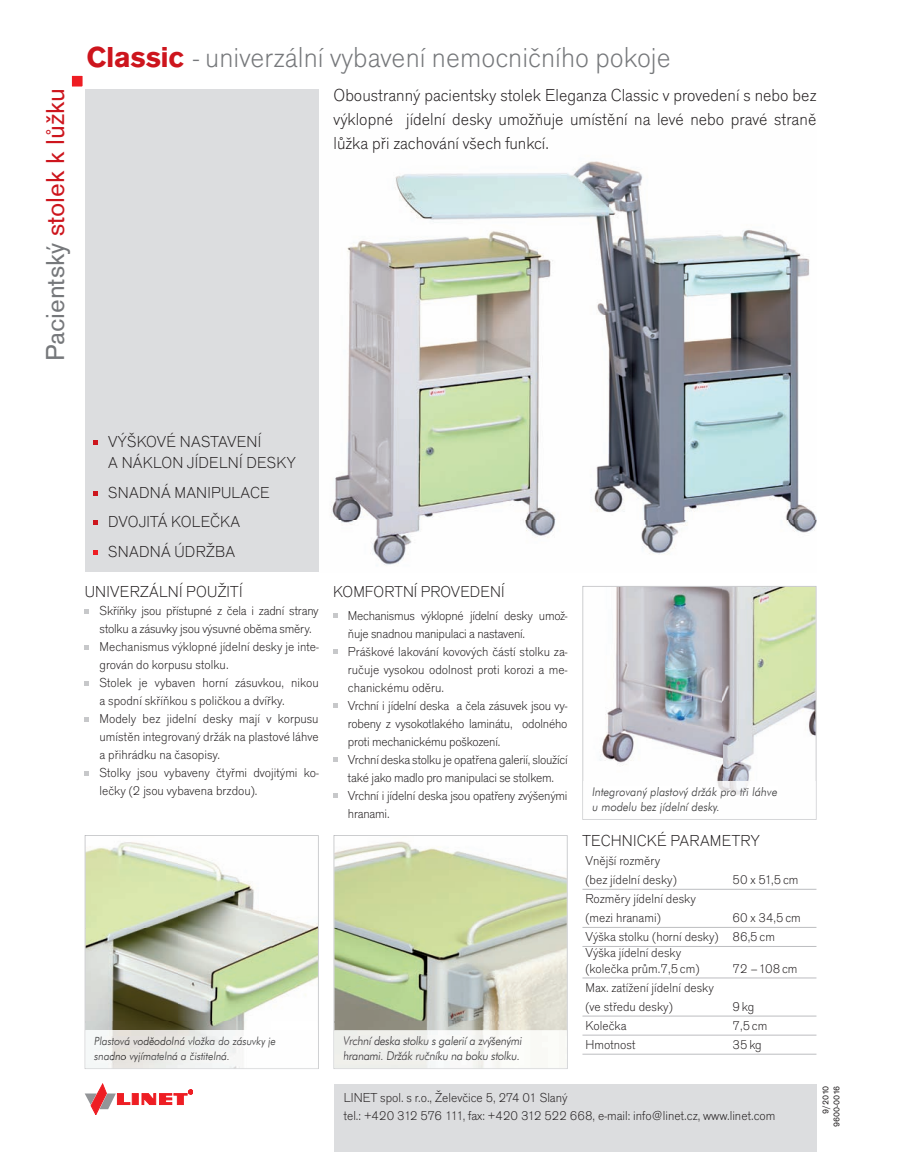
<style>
.page{position:relative;width:899px;height:1152px;background:#fff}
.page>*{position:absolute;margin:0;border:0;box-sizing:border-box;transform-origin:0 0}
.t1{font:300 30px "Accius TOT";color:#76787b}
.t2{font:27px "Accius TOT";color:#cd151d}
.t3{font:300 18px/24px "Accius TOT";color:#231f20;text-align:justify}
.t4{font:300 16.5px/29.4px "Accius TOT";letter-spacing:.015em;color:#231f20}
.t5{font:300 16.35px "Accius TOT";letter-spacing:.005em;color:#231f20}
.t6{font:300 13.5px/18px "Accius TOT";color:#231f20}
.t7{font:italic 12px/15px "Futura AT Light";letter-spacing:-.025em;color:#3b393b;scale:.95 1}
.t8{font:italic 12px/15px "Futura AT Light";color:#3f3f40;scale:.95 1}
.t9{font:italic 11.25px/15px "Futura AT Light";letter-spacing:-.01em;color:#2d2b2a;scale:.95 1}
.t10{font:9px/10.8px "Accius TOT";color:#231f20;text-align:right}
.s1{color:#76787b}
.s2{font-weight:700;color:#cd151d}
.s3{color:#3e3e3f}
.s4{color:#3d3d3f}
.s5{color:#2f2d2c}
.s6{color:#302f2f}
.s7{color:#353334}
.s8{color:#383637}
.s9{color:#3a393a}
.s10{color:#3d3d3e}
.s11{color:#3f3f40}
.s12{color:#2f2d2b}
.s13{color:#302e2f}
.s14{color:#323132}
.s15{color:#363435}
.s16{color:#3b3a3c}
.s17{color:#3c3c3d}
.s18{color:#3d3c3d}
.s19{color:#3d3c3e}
.s20{color:#3b393a}
.s21{color:#3f3e3f}
.s22{color:#3e3d3f}
.s23{color:#3e3e40}
.s24{color:#3e3d3e}
.s25{color:#383738}
</style>
<div class="page">
<img style="left:331px;top:161px;width:485px;height:405px">
<svg style="left:85px;top:1084px;width:108px;height:30px"></svg>
<div style="left:71px;top:75px;width:13px;height:13px;background:#ee1d23"></div>
<div style="left:70px;top:74px;width:15px;height:15px;border:2px solid #fff"></div>
<div style="left:85px;top:89px;width:234px;height:482px;background:#dcdddf"></div>
<svg style="left:333px;top:835px;width:234px;height:234px;background:#cbd3b2"></svg>
<svg style="left:85px;top:835px;width:234px;height:234px"></svg>
<svg style="left:93px;top:441px;width:4px;height:4px"></svg>
<svg style="left:93px;top:491px;width:4px;height:4px"></svg>
<svg style="left:93px;top:521px;width:4px;height:4px"></svg>
<svg style="left:93px;top:550px;width:4px;height:4px"></svg>
<svg style="left:85px;top:609px;width:4px;height:4px"></svg>
<svg style="left:85px;top:645px;width:4px;height:4px"></svg>
<svg style="left:85px;top:681px;width:4px;height:4px"></svg>
<svg style="left:85px;top:717px;width:4px;height:4px"></svg>
<svg style="left:85px;top:771px;width:4px;height:4px"></svg>
<svg style="left:333px;top:613px;width:4px;height:4px"></svg>
<svg style="left:333px;top:649px;width:4px;height:4px"></svg>
<svg style="left:333px;top:703px;width:4px;height:4px"></svg>
<svg style="left:333px;top:757px;width:4px;height:4px"></svg>
<svg style="left:333px;top:793px;width:4px;height:4px"></svg>
<hr style="left:582px;top:889px;width:234px;height:1px;background:#bcbdc0">
<hr style="left:582px;top:927px;width:234px;height:1px;background:#bcbdc0">
<hr style="left:582px;top:946px;width:234px;height:1px;background:#bcbdc0">
<hr style="left:582px;top:977px;width:234px;height:1px;background:#bcbdc0">
<hr style="left:582px;top:1015px;width:234px;height:1px;background:#bcbdc0">
<hr style="left:582px;top:1034px;width:234px;height:1px;background:#bcbdc0">
<hr style="left:582px;top:1053px;width:234px;height:1px;background:#bcbdc0">
<div style="left:333px;top:1084px;width:483px;height:68px;background:#dcdddf"></div>
<svg style="left:334px;top:1030px;width:232px;height:38px"></svg>
<img style="left:344px;top:1035px;width:178px;height:12px">
<img style="left:344px;top:1050px;width:175px;height:10px">
<svg style="left:85px;top:1030px;width:233px;height:38px"></svg>
<img style="left:95px;top:1036px;width:180px;height:11px">
<img style="left:94px;top:1051px;width:135px;height:11px">
<svg style="left:582px;top:586px;width:234px;height:234px"></svg>
<div style="left:583px;top:781px;width:232px;height:38px;background:#fefefe"></div>
<img style="left:718px;top:786px;width:29px;height:9px">
<h2 class="t2" style="left:46px;top:361px;width:275px;rotate:-90deg"><span class="s1">Pacientský</span> stolek k lůžku</h2>
<h1 class="t1" style="left:87px;top:46px;width:585px"><span class="s2">Classic</span> - univerzální vybavení nemocničního pokoje</h1>
<h3 class="t3" style="left:333px;top:85px;width:484px">Oboustranný pacientsky stolek Eleganza Classic v provedení s nebo bez výklopné jídelní desky umožňuje umístění na levé nebo pravé straně lůžka při zachování všech funkcí.</h3>
<p class="t4" style="left:108px;top:433px;width:189px;line-height:21px">VÝŠKOVÉ NASTAVENÍ<br>A NÁKLON JÍDELNÍ DESKY</p>
<p class="t4" style="left:108px;top:479px;width:163px">SNADNÁ MANIPULACE<br>DVOJITÁ KOLEČKA<br>SNADNÁ ÚDRŽBA</p>
<p class="t4" style="left:85px;top:579px;width:159px">UNIVERZÁLNÍ POUŽITÍ</p>
<p class="t6" style="left:100px;top:603px;width:221px">Skříňky jsou přístupné z čela i zadní strany stolku a zásuvky jsou výsuvné oběma směry.<br>Mechanismus výklopné jídelní desky je inte&shy;grován do korpusu stolku.<br>Stolek je vybaven horní zásuvkou, nikou a spodní skříňkou s poličkou a dvířky.<br>Modely bez jidelní desky mají v korpusu umístěn integrovaný držák na plastové láhve a přihrádku na časopisy.<br>Stolky jsou vybaveny čtyřmi dvojitými ko&shy;lečky (2 jsou vybavena brzdou).</p>
<p class="t9" style="left:94px;top:1033px;width:193px"><span class="s3">Pla</span><span class="s4">st</span>ová voděo<span class="s5">d</span><span class="s6">oln</span><span class="s7">á v</span><span class="s8">ložk</span><span class="s9">a</span> <span class="s10">do</span> <span class="s4">zás</span><span class="s11">uvky je </span><span class="s3">sna</span><span class="s4">d</span><span class="s12">no</span> <span class="s13">vy</span><span class="s6">jím</span><span class="s14">ate</span><span class="s15">lná</span> <span class="s9">a</span> <span class="s16">čis</span><span class="s17">tit</span><span class="s18">eln</span><span class="s19">á.</span></p>
<p class="t5" style="left:333px;top:586px;width:173px">KOMFORTNÍ PROVEDENÍ</p>
<p class="t6" style="left:348px;top:607px;width:221px">Mechanismus výklopné jídelní desky umož&shy;ňuje snadnou manipulaci a nastavení.<br>Práškové lakování kovových částí stolku za&shy;ručuje vysokou odolnost proti korozi a me&shy;chanickému oděru.<br>Vrchní i jídelní deska a čela zásuvek jsou vy&shy;robeny z vysokotlakého laminátu, odolného proti mechanickému poškození.<br>Vrchní deska stolku je opatřena galerií, sloužící také jako madlo pro manipulaci se stolkem.<br>Vrchní i jídelní deska jsou opatřeny zvýšenými hranami.</p>
<p class="t7" style="left:343px;top:1033px;width:190px">Vrc<span class="s20">hní</span> deska stolku <span class="s4">s</span> <span class="s3">galerií</span> <span class="s10">a z</span><span class="s3">výš</span><span class="s21">ený</span><span class="s11">mi </span>hranami. Držák ruč<span class="s22">ník</span><span class="s23">u n</span><span class="s3">a b</span><span class="s10">oku</span> <span class="s24">st</span><span class="s21">olk</span><span class="s11">u.</span></p>
<p class="t8" style="left:591px;top:784px;width:196px">Integrovaný plastový držák <span class="s25">pro</span> tři láhve u modelu bez jídelní desky.</p>
<p class="t4" style="left:582px;top:827px;width:179px">TECHNICKÉ PARAMETRY</p>
<p class="t6" style="left:585px;top:852px;width:93px;line-height:19px">Vnější rozměry (bez jídelní desky)</p>
<p class="t6" style="left:732px;top:872px;width:67px">50 x 51,5 cm</p>
<p class="t6" style="left:585px;top:890px;width:112px;line-height:19px">Rozměry jídelní desky (mezi hranami)</p>
<p class="t6" style="left:585px;top:909px;width:217px;line-height:19px;text-indent:147px">60 x 34,5 cm<br>Výška stolku (horní desky) 86,5 cm</p>
<p class="t6" style="left:585px;top:946px;width:115px;line-height:15.8px">Výška jídelní desky (kolečka prům.7,5 cm)</p>
<p class="t6" style="left:732px;top:961px;width:66px">72 –108 cm</p>
<p class="t6" style="left:585px;top:979px;width:130px;line-height:19px">Max. zatížení jídelní desky (ve středu desky)</p>
<p class="t6" style="left:732px;top:999px;width:23px">9 kg</p>
<p class="t6" style="left:585px;top:1018px;width:43px">Kolečka</p>
<p class="t6" style="left:732px;top:1018px;width:36px">7,5 cm</p>
<p class="t6" style="left:585px;top:1037px;width:52px">Hmotnost</p>
<p class="t6" style="left:732px;top:1037px;width:31px">35 kg</p>
<p class="t6" style="left:344px;top:1090px;width:433px">LINET spol. s r.o., Želevčice 5, 274 01 Slaný<br>tel.: +420 312 576 111, fax: +420 312 522 668, e-mail: info @ linet.cz, www.linet.com</p>
<p class="t10" style="left:820px;top:1127px;width:43px;rotate:-90deg">9/2010<br>9600-0016</p>
</div>
